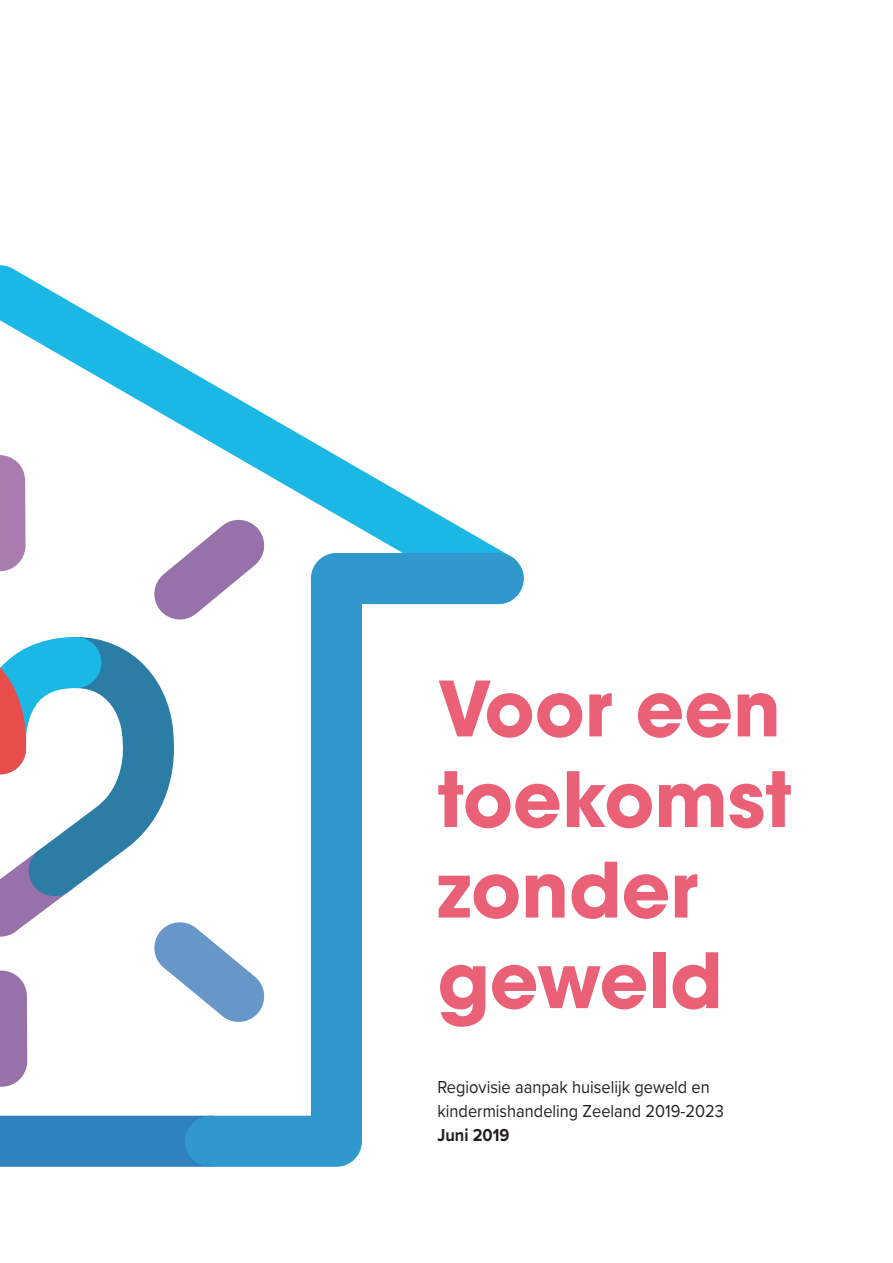
<style>
.page{position:relative;width:893px;height:1263px;background:#fff}
.page>*{position:absolute;margin:0;border:0;box-sizing:border-box;transform-origin:0 0}
.t1{font:700 75.45px "ITC Avant Garde Pro";color:#ea6076}
.t2{font:18px "Proxima Nova";color:#231f20;scale:.91 1}
.t3{font:700 18px "Proxima Nova";color:#231f20;scale:.91 1}
</style>
<div class="page">
<svg style="left:0;top:619px;width:185px;height:548px;fill:#3082bc"></svg>
<svg style="left:0;top:265px;width:505px;height:307px"></svg>
<svg style="left:185px;top:553px;width:339px;height:614px"></svg>
<svg style="left:151px;top:517px;width:116px;height:102px"></svg>
<svg style="left:0;top:455px;width:26px;height:116px;background:#b38ab7"></svg>
<svg style="left:0;top:637px;width:267px;height:450px"></svg>
<p class="t1" style="left:437px;top:658px;width:345px">Voor een</p>
<p class="t1" style="left:437px;top:749px;width:356px">toekomst</p>
<p class="t1" style="left:437px;top:839px;width:262px">zonder</p>
<p class="t1" style="left:437px;top:930px;width:287px">geweld</p>
<p class="t2" style="left:437px;top:1073px;width:301px">Regiovisie aanpak huiselijk geweld en</p>
<p class="t2" style="left:437px;top:1097px;width:316px">kindermishandeling Zeeland 2019-2023</p>
<p class="t3" style="left:437px;top:1121px;width:81px">Juni 2019</p>
</div>
